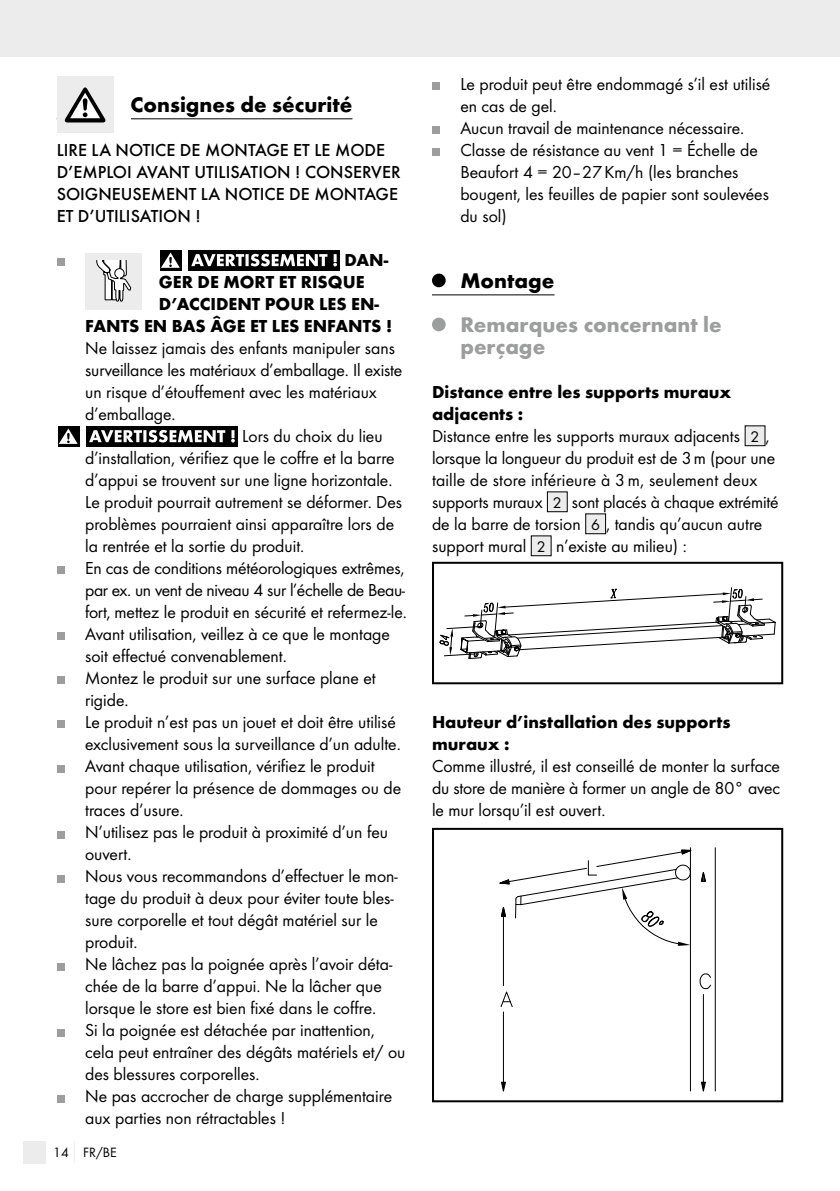
<style>
.page{position:relative;width:840px;height:1191px;background:#fff}
.page>*{position:absolute;margin:0;border:0;box-sizing:border-box;transform-origin:0 0}
.t1{font:700 22px/22px "Futura";color:#9c9d9d}
.t2{font:700 22px "Futura";color:#000}
.t3{font:18px/22px "Futura Boo";color:#000}
.t4{font:700 18px/22px "Futura";color:#000}
.t5{font:500 18px/22px "Futura";color:#000}
.t6{font:18px "Futura Boo";letter-spacing:-.02em;color:#000}
.t7{font:14px "Futura Boo";color:#000}
.s1{font-size:16px}
</style>
<div class="page">
<div style="left:0;top:0;width:839px;height:57px;background:#ececec"></div>
<div style="left:23px;top:1140px;width:22px;height:23px;background:#ececec"></div>
<svg style="left:74px;top:1141px;width:1px;height:22px"></svg>
<hr style="left:57px;top:118px;width:295px;height:1px;background:#000">
<div style="left:113px;top:77px;width:17px;height:56px;background:#fff"></div>
<div style="left:57px;top:77px;width:56px;height:56px;background:#ececec"></div>
<svg style="left:65px;top:87px;width:40px;height:35px"></svg>
<div style="left:57px;top:258px;width:7px;height:8px;background:#9c9d9d"></div>
<div style="left:85px;top:253px;width:57px;height:56px;background:#ececec"></div>
<svg style="left:96px;top:260px;width:35px;height:42px"></svg>
<div style="left:160px;top:250px;width:21px;height:20px;background:#000"></div>
<svg style="left:161px;top:252px;width:19px;height:16px"></svg>
<div style="left:188px;top:250px;width:152px;height:20px;background:#000"></div>
<svg style="left:191px;top:254px;width:146px;height:12px"></svg>
<div style="left:58px;top:426px;width:21px;height:20px;background:#000"></div>
<svg style="left:59px;top:428px;width:19px;height:16px"></svg>
<div style="left:86px;top:426px;width:152px;height:20px;background:#000"></div>
<svg style="left:89px;top:430px;width:146px;height:12px"></svg>
<div style="left:57px;top:566px;width:7px;height:8px;background:#9c9d9d"></div>
<div style="left:57px;top:632px;width:7px;height:8px;background:#9c9d9d"></div>
<div style="left:57px;top:676px;width:7px;height:8px;background:#9c9d9d"></div>
<div style="left:57px;top:720px;width:7px;height:8px;background:#9c9d9d"></div>
<div style="left:57px;top:764px;width:7px;height:8px;background:#9c9d9d"></div>
<div style="left:57px;top:830px;width:7px;height:8px;background:#9c9d9d"></div>
<div style="left:57px;top:874px;width:7px;height:8px;background:#9c9d9d"></div>
<div style="left:57px;top:962px;width:7px;height:8px;background:#9c9d9d"></div>
<div style="left:57px;top:1028px;width:7px;height:8px;background:#9c9d9d"></div>
<div style="left:57px;top:1094px;width:7px;height:8px;background:#9c9d9d"></div>
<hr style="left:432px;top:294px;width:122px;height:1px;background:#000">
<div style="left:432px;top:82px;width:7px;height:8px;background:#9c9d9d"></div>
<div style="left:432px;top:126px;width:7px;height:8px;background:#9c9d9d"></div>
<div style="left:432px;top:148px;width:7px;height:8px;background:#9c9d9d"></div>
<div style="left:432px;top:274px;width:13px;height:13px;background:#000;border-radius:50%"></div>
<div style="left:432px;top:318px;width:13px;height:13px;background:#9c9d9d;border-radius:50%"></div>
<div style="left:744px;top:426px;width:20px;height:20px;background:#ececec"></div>
<div style="left:547px;top:492px;width:20px;height:20px;background:#ececec"></div>
<div style="left:546px;top:491px;width:21px;height:21px;border:1px solid #000"></div>
<div style="left:585px;top:514px;width:20px;height:20px;background:#ececec"></div>
<div style="left:585px;top:513px;width:20px;height:21px;border:1px solid #000"></div>
<div style="left:531px;top:536px;width:20px;height:20px;background:#ececec"></div>
<div style="left:530px;top:535px;width:21px;height:21px;border:1px solid #000"></div>
<svg style="left:439px;top:587px;width:336px;height:72px"></svg>
<div style="left:432px;top:562px;width:350px;height:122px;border:2px solid #000"></div>
<hr style="left:714px;top:847px;width:1px;height:244px;background:#000">
<hr style="left:689px;top:847px;width:1px;height:244px;background:#000">
<hr style="left:503px;top:1012px;width:1px;height:79px;background:#000">
<hr style="left:702px;top:994px;width:1px;height:97px;background:#000">
<svg style="left:501px;top:1081px;width:5px;height:10px"></svg>
<svg style="left:700px;top:1081px;width:5px;height:10px"></svg>
<svg style="left:500px;top:991px;width:12px;height:16px"></svg>
<hr style="left:503px;top:907px;width:1px;height:78px;background:#000">
<svg style="left:699px;top:973px;width:11px;height:16px"></svg>
<svg style="left:700px;top:872px;width:5px;height:10px"></svg>
<svg style="left:499px;top:849px;width:193px;height:97px"></svg>
<div style="left:432px;top:828px;width:350px;height:274px;border:2px solid #000"></div>
<p class="t2" style="left:130px;top:91px;width:223px">Consignes de sécurité</p>
<p class="t5" style="left:57px;top:139px;width:345px">LIRE LA NOTICE DE MONTAGE ET LE MODE<br>D’EMPLOI AVANT UTILISATION ! CONSERVER<br>SOIGNEUSEMENT LA NOTICE DE MONTAGE<br>ET D’UTILISATION !</p>
<p class="t4" style="left:344px;top:249px;width:45px">DAN-</p>
<p class="t4" style="left:159px;top:271px;width:207px">GER DE MORT ET RISQUE</p>
<p class="t4" style="left:159px;top:293px;width:221px">D’ACCIDENT POUR LES EN-</p>
<p class="t4" style="left:85px;top:315px;width:308px">FANTS EN BAS ÂGE ET LES ENFANTS !</p>
<p class="t3" style="left:85px;top:337px;width:311px">Ne laissez jamais des enfants manipuler sans</p>
<p class="t3" style="left:85px;top:359px;width:318px">surveillance les matériaux d’emballage. Il existe</p>
<p class="t3" style="left:85px;top:381px;width:293px">un risque d’étouffement avec les matériaux</p>
<p class="t3" style="left:85px;top:403px;width:92px">d’emballage.</p>
<p class="t3" style="left:242px;top:425px;width:142px">Lors du choix du lieu</p>
<p class="t3" style="left:85px;top:447px;width:311px">d’installation, vérifiez que le coffre et la barre</p>
<p class="t3" style="left:85px;top:469px;width:308px">d’appui se trouvent sur une ligne horizontale.</p>
<p class="t3" style="left:85px;top:491px;width:318px">Le produit pourrait autrement se déformer. Des</p>
<p class="t3" style="left:85px;top:513px;width:310px">problèmes pourraient ainsi apparaître lors de</p>
<p class="t3" style="left:85px;top:535px;width:220px">la rentrée et la sortie du produit.</p>
<p class="t3" style="left:85px;top:557px;width:321px">En cas de conditions météorologiques extrêmes,</p>
<p class="t6" style="left:85px;top:579px;width:321px">par ex. un vent de niveau 4 sur l’échelle de Beau-</p>
<p class="t3" style="left:85px;top:601px;width:323px">fort, mettez le produit en sécurité et refermez-le.</p>
<p class="t3" style="left:85px;top:623px;width:306px">Avant utilisation, veillez à ce que le montage</p>
<p class="t3" style="left:85px;top:645px;width:203px">soit effectué convenablement.</p>
<p class="t3" style="left:85px;top:667px;width:292px">Montez le produit sur une surface plane et</p>
<p class="t3" style="left:85px;top:689px;width:45px">rigide.</p>
<p class="t3" style="left:85px;top:711px;width:312px">Le produit n’est pas un jouet et doit être utilisé</p>
<p class="t3" style="left:85px;top:733px;width:317px">exclusivement sous la surveillance d’un adulte.</p>
<p class="t3" style="left:85px;top:755px;width:291px">Avant chaque utilisation, vérifiez le produit</p>
<p class="t3" style="left:85px;top:777px;width:317px">pour repérer la présence de dommages ou de</p>
<p class="t3" style="left:85px;top:799px;width:100px">traces d’usure.</p>
<p class="t3" style="left:85px;top:821px;width:304px">N’utilisez pas le produit à proximité d’un feu</p>
<p class="t3" style="left:85px;top:843px;width:48px">ouvert.</p>
<p class="t3" style="left:85px;top:865px;width:314px">Nous vous recommandons d’effectuer le mon-</p>
<p class="t3" style="left:85px;top:887px;width:310px">tage du produit à deux pour éviter toute bles-</p>
<p class="t3" style="left:85px;top:909px;width:294px">sure corporelle et tout dégât matériel sur le</p>
<p class="t3" style="left:85px;top:931px;width:54px">produit.</p>
<p class="t3" style="left:85px;top:953px;width:308px">Ne lâchez pas la poignée après l’avoir déta-</p>
<p class="t3" style="left:85px;top:975px;width:298px">chée de la barre d’appui. Ne la lâcher que</p>
<p class="t3" style="left:85px;top:997px;width:292px">lorsque le store est bien fixé dans le coffre.</p>
<p class="t3" style="left:85px;top:1019px;width:291px">Si la poignée est détachée par inattention,</p>
<p class="t3" style="left:85px;top:1041px;width:321px">cela peut entraîner des dégâts matériels et/ ou</p>
<p class="t3" style="left:85px;top:1063px;width:176px">des blessures corporelles.</p>
<p class="t3" style="left:85px;top:1085px;width:308px">Ne pas accrocher de charge supplémentaire</p>
<p class="t3" style="left:85px;top:1107px;width:202px">aux parties non rétractables !</p>
<p class="t7" style="left:53px;top:1144px;width:65px">14 FR/BE</p>
<p class="t3" style="left:460px;top:73px;width:311px">Le produit peut être endommagé s’il est utilisé en cas de gel.<br>Aucun travail de maintenance nécessaire.<br>Classe de résistance au vent 1 = Échelle de Beaufort 4 = 20–27Km/h (les branches bougent, les feuilles de papier sont soulevées du sol)</p>
<p class="t2" style="left:460px;top:267px;width:96px">Montage</p>
<p class="t1" style="left:460px;top:313px;width:263px">Remarques concernant le perçage</p>
<p class="t4" style="left:432px;top:381px;width:300px">Distance entre les supports muraux adjacents :</p>
<p class="t3" style="left:432px;top:425px;width:348px">Distance entre les supports muraux adjacents <span class="s1">2</span> , lorsque la longueur du produit est de 3m (pour une taille de store inférieure à 3m, seulement deux supports muraux <span class="s1">2</span> sont placés à chaque extrémité de la barre de torsion <span class="s1">6</span> , tandis qu’aucun autre support mural <span class="s1">2</span> n’existe au milieu) :</p>
<p class="t4" style="left:432px;top:711px;width:300px">Hauteur d’installation des supports muraux :</p>
<p class="t3" style="left:432px;top:755px;width:349px;text-align:justify">Comme illustré, il est conseillé de monter la surface du store de manière à former un angle de 80° avec le mur lorsqu’il est ouvert.</p>
</div>
